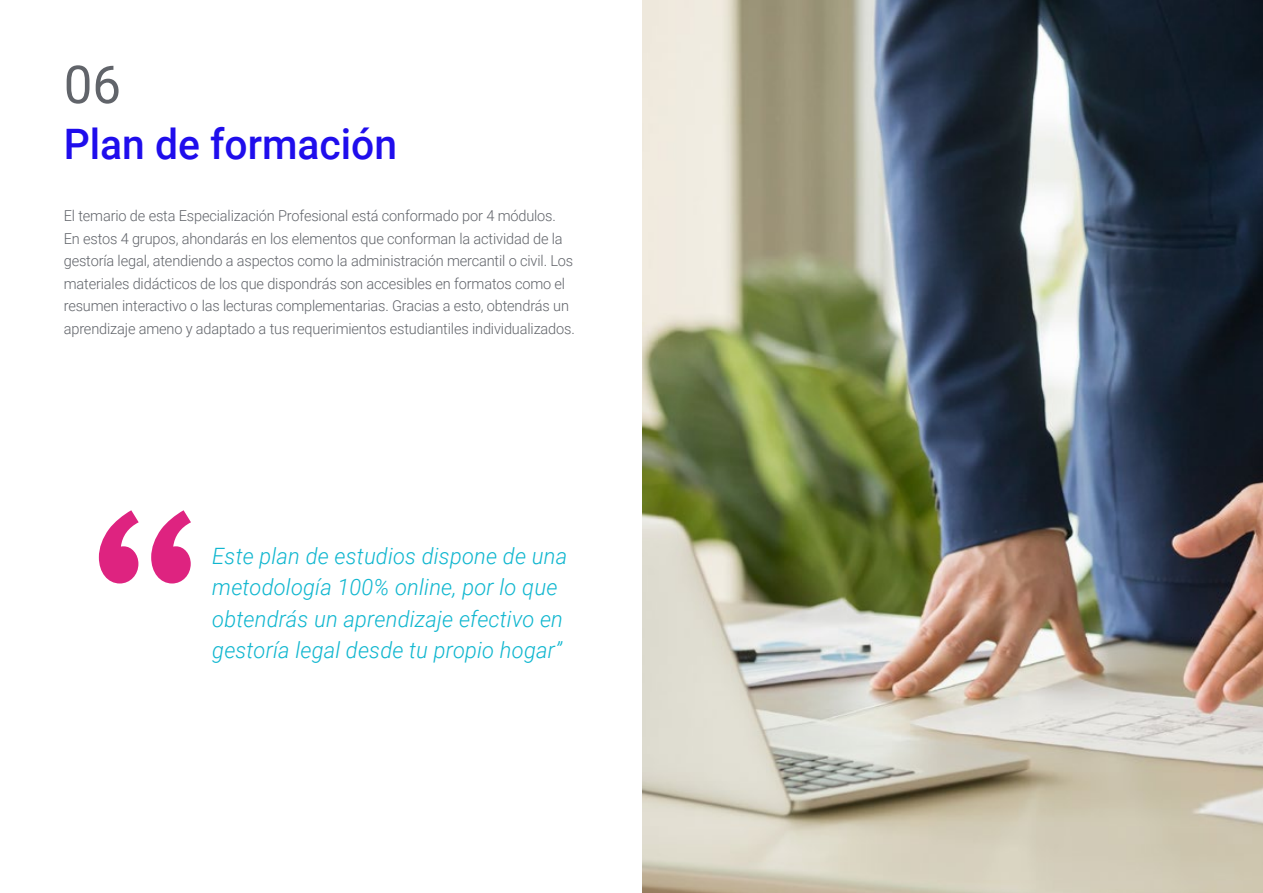
<style>
.page{position:relative;width:1263px;height:893px;background:#fff}
.page>*{position:absolute;margin:0;border:0;box-sizing:border-box;transform-origin:0 0}
.t1{font:52.5px "Roboto";color:#61646a}
.t2{font:500 42px "Roboto";color:#1f0dec}
.t3{font:italic 300 22.5px/31.5px "Roboto";letter-spacing:.01em;color:#0fb6cf}
.t4{font:300 15px/22.5px "Roboto";letter-spacing:-.01em;color:#61646a}
</style>
<div class="page">
<svg style="left:99px;top:510px;width:92px;height:73px"></svg>
<img style="left:642px;top:0;width:621px;height:893px">
<h1 class="t1" style="left:64px;top:48px;width:59px">06</h1>
<h2 class="t2" style="left:64px;top:115px;width:335px">Plan de formación</h2>
<p class="t4" style="left:64px;top:204px;width:513px">El temario de esta Especialización Profesional está conformado por 4 módulos.<br>En estos 4 grupos, ahondarás en los elementos que conforman la actividad de la gestoría legal, atendiendo a aspectos como la administración mercantil o civil. Los materiales didácticos de los que dispondrás son accesibles en formatos como el resumen interactivo o las lecturas complementarias. Gracias a esto, obtendrás un aprendizaje ameno y adaptado a tus requerimientos estudiantiles individualizados.</p>
<h3 class="t3" style="left:212px;top:539px;width:356px">Este plan de estudios dispone de una metodología 100% online, por lo que obtendrás un aprendizaje efectivo en gestoría legal desde tu propio hogar”</h3>
</div>
